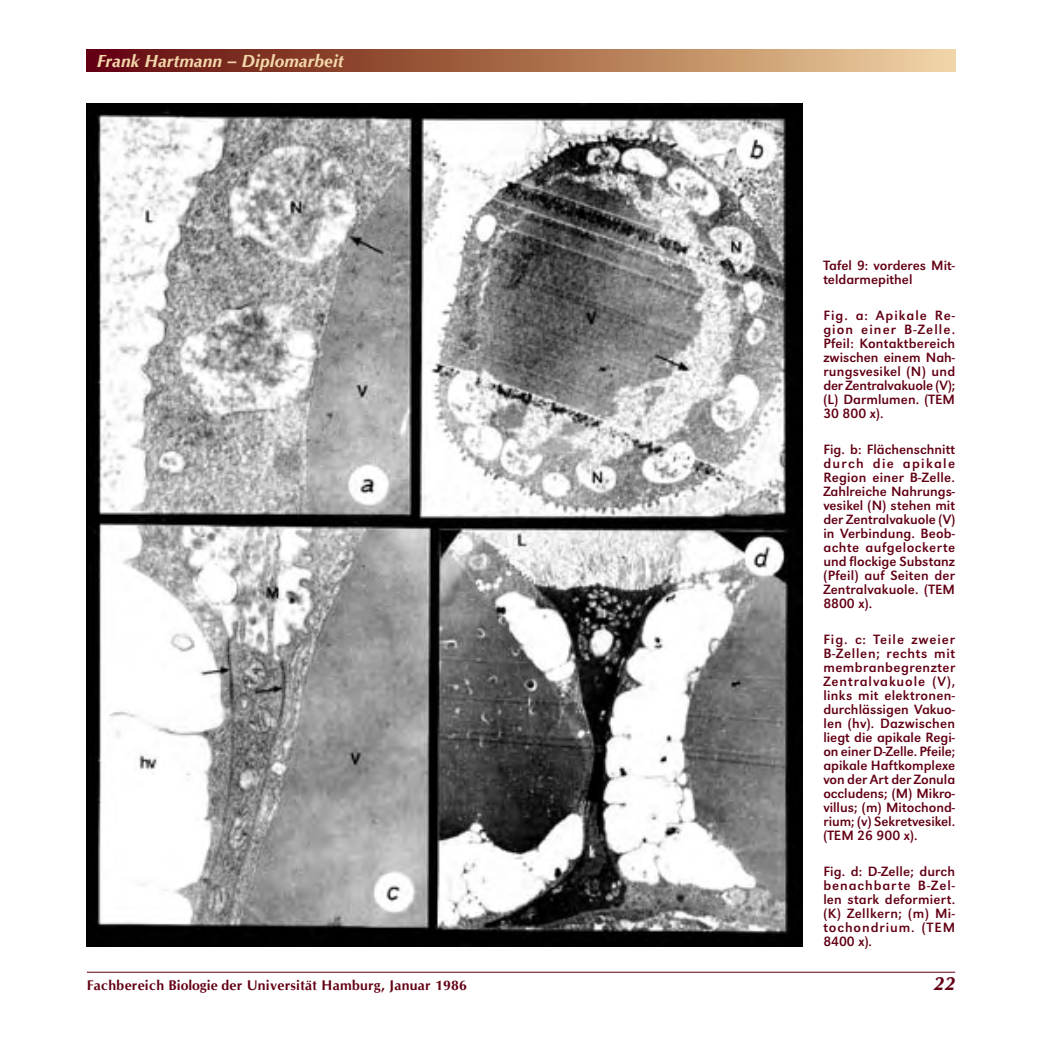
<style>
.page{position:relative;width:1042px;height:1042px;background:#fff}
.page>*{position:absolute;margin:0;border:0;box-sizing:border-box;transform-origin:0 0}
.t1{font:italic 700 19.25px "Cg Omega";color:#630014}
.t2{font:italic 700 17.5px "Cg Omega";color:#f2d7ab}
._09__Legende-deutsch{font:14px/14px "URW Grotesk T";color:#630014;text-align:justify}
.t3{font:700 14px "Cg Omega";letter-spacing:.02em;color:#630014}
</style>
<div class="page">
<svg style="left:87px;top:50px;width:868px;height:21px;background:#a76b4e"></svg>
<hr style="left:87px;top:972px;width:868px;height:1px;background:#630014">
<img style="left:87px;top:103px;width:716px;height:843px">
<p class="t2" style="left:97px;top:51px;width:248px">Frank Hartmann – Diplomarbeit</p>
<p class="_09__Legende-deutsch" style="left:823px;top:258px;width:133px">Tafel 9: vorderes Mit&shy;teldarmepithel</p>
<p class="_09__Legende-deutsch" style="left:823px;top:308px;width:133px">Fig. a: Apikale Re&shy;gion einer B-Zelle.<br>Pfeil: Kontaktbereich zwischen einem Nah&shy;rungsvesikel (N) und der Zentralvakuole (V); (L) Darmlumen. (TEM 30 800 x).</p>
<p class="_09__Legende-deutsch" style="left:823px;top:442px;width:133px">Fig. b: Flächenschnitt durch die apikale Region einer B-Zelle.<br>Zahlreiche Nahrungs&shy;vesikel (N) stehen mit der Zentralvakuole (V) in Verbindung. Beob&shy;achte aufgelockerte und flockige Substanz (Pfeil) auf Seiten der Zentralvakuole. (TEM 8800 x).</p>
<p class="_09__Legende-deutsch" style="left:823px;top:632px;width:133px">Fig. c: Teile zweier B-Zellen; rechts mit membranbegrenzter Zentralvakuole (V), links mit elektronen&shy;durchlässigen Vakuo&shy;len (hv). Dazwischen liegt die apikale Regi&shy;on einer D-Zelle. Pfeile; apikale Haftkomplexe von der Art der Zonula occludens; (M) Mikro&shy;villus; (m) Mitochond&shy;rium; (v) Sekretvesikel. (TEM 26 900 x).</p>
<p class="_09__Legende-deutsch" style="left:823px;top:864px;width:133px">Fig. d: D-Zelle; durch benachbarte B-Zel&shy;len stark deformiert. (K) Zellkern; (m) Mi&shy;tochondrium. (TEM 8400 x).</p>
<p class="t3" style="left:87px;top:977px;width:382px">Fachbereich Biologie der Universität Hamburg, Januar 1986</p>
<h1 class="t1" style="left:933px;top:972px;width:23px">22</h1>
</div>
